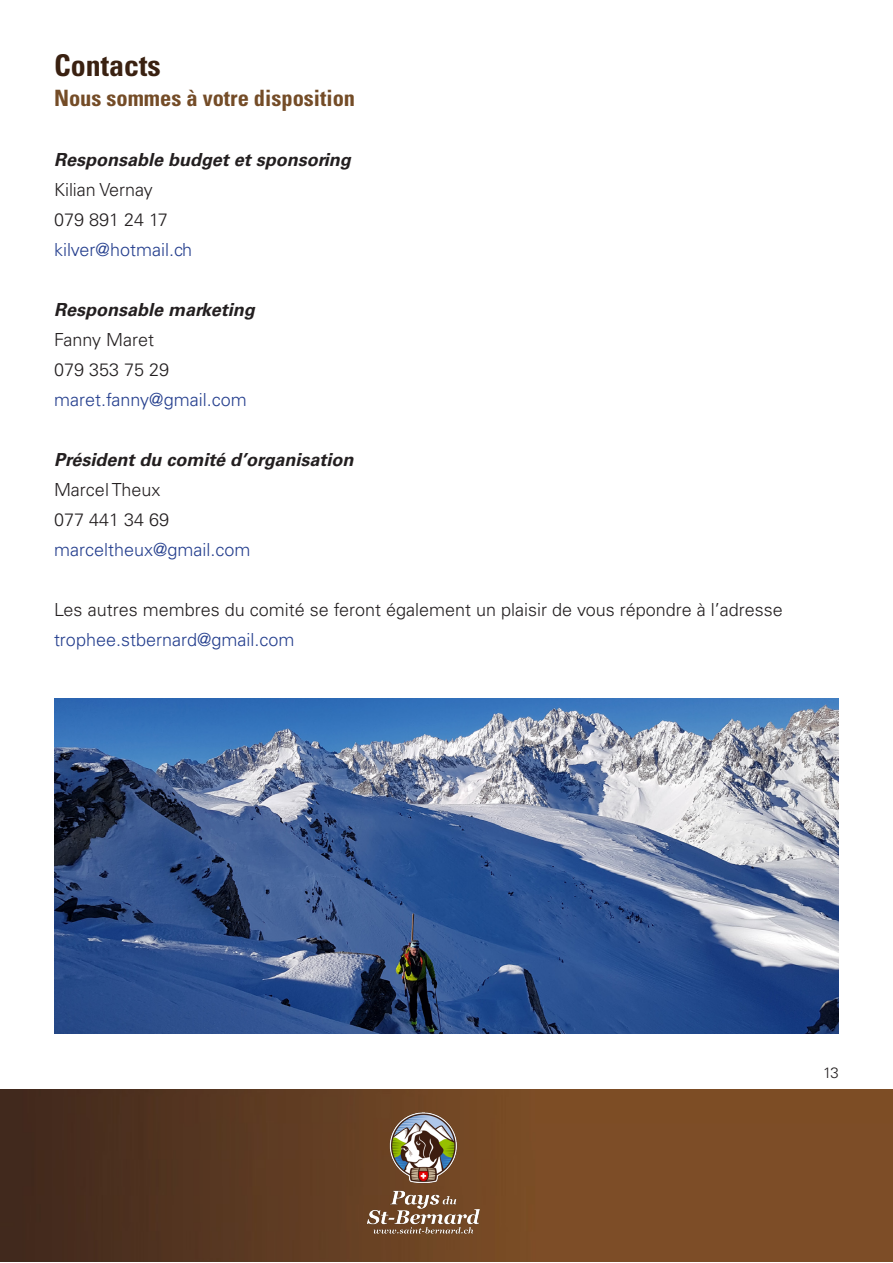
<style>
.page{position:relative;width:893px;height:1263px;background:#fff}
.page>*{position:absolute;margin:0;border:0;box-sizing:border-box;transform-origin:0 0}
.t1{font:700 condensed 30px "Univers LT Std";color:#3a2111}
.t2{font:700 condensed 22.5px "Univers LT Std";color:#744c27}
.t3{font:300 18px "Univers LT Std";color:#231f20}
.t4{font:300 18px "Univers LT Std";color:#253f8e}
.t5{font:italic 700 18px "Univers LT Std";color:#231f20}
.t6{font:300 15px "Univers LT Std";color:#231f20}
</style>
<div class="page">
<img style="left:0;top:1090px;width:893px;height:172px">
<img style="left:358px;top:1104px;width:130px;height:139px">
<img style="left:54px;top:699px;width:785px;height:335px">
<p class="t1" style="left:54px;top:47px;width:108px">Contacts</p>
<p class="t2" style="left:54px;top:84px;width:303px">Nous sommes à votre disposition</p>
<p class="t5" style="left:54px;top:149px;width:298px">Responsable budget et sponsoring</p>
<p class="t3" style="left:54px;top:178px;width:100px">Kilian Vernay</p>
<p class="t3" style="left:54px;top:208px;width:115px">079 891 24 17</p>
<p class="t4" style="left:54px;top:238px;width:140px">kilver@hotmail.ch</p>
<p class="t5" style="left:54px;top:299px;width:202px">Responsable marketing</p>
<p class="t3" style="left:54px;top:328px;width:102px">Fanny Maret</p>
<p class="t3" style="left:54px;top:358px;width:117px">079 353 75 29</p>
<p class="t4" style="left:54px;top:388px;width:194px">maret.fanny@gmail.com</p>
<p class="t5" style="left:54px;top:449px;width:301px">Président du comité d’organisation</p>
<p class="t3" style="left:54px;top:478px;width:108px">Marcel Theux</p>
<p class="t3" style="left:54px;top:508px;width:117px">077 441 34 69</p>
<p class="t4" style="left:54px;top:538px;width:198px">marceltheux@gmail.com</p>
<p class="t3" style="left:54px;top:598px;width:730px">Les autres membres du comité se feront également un plaisir de vous répondre à l’adresse</p>
<p class="t4" style="left:54px;top:628px;width:242px">trophee.stbernard@gmail.com</p>
<p class="t6" style="left:823px;top:1064px;width:17px">13</p>
</div>
